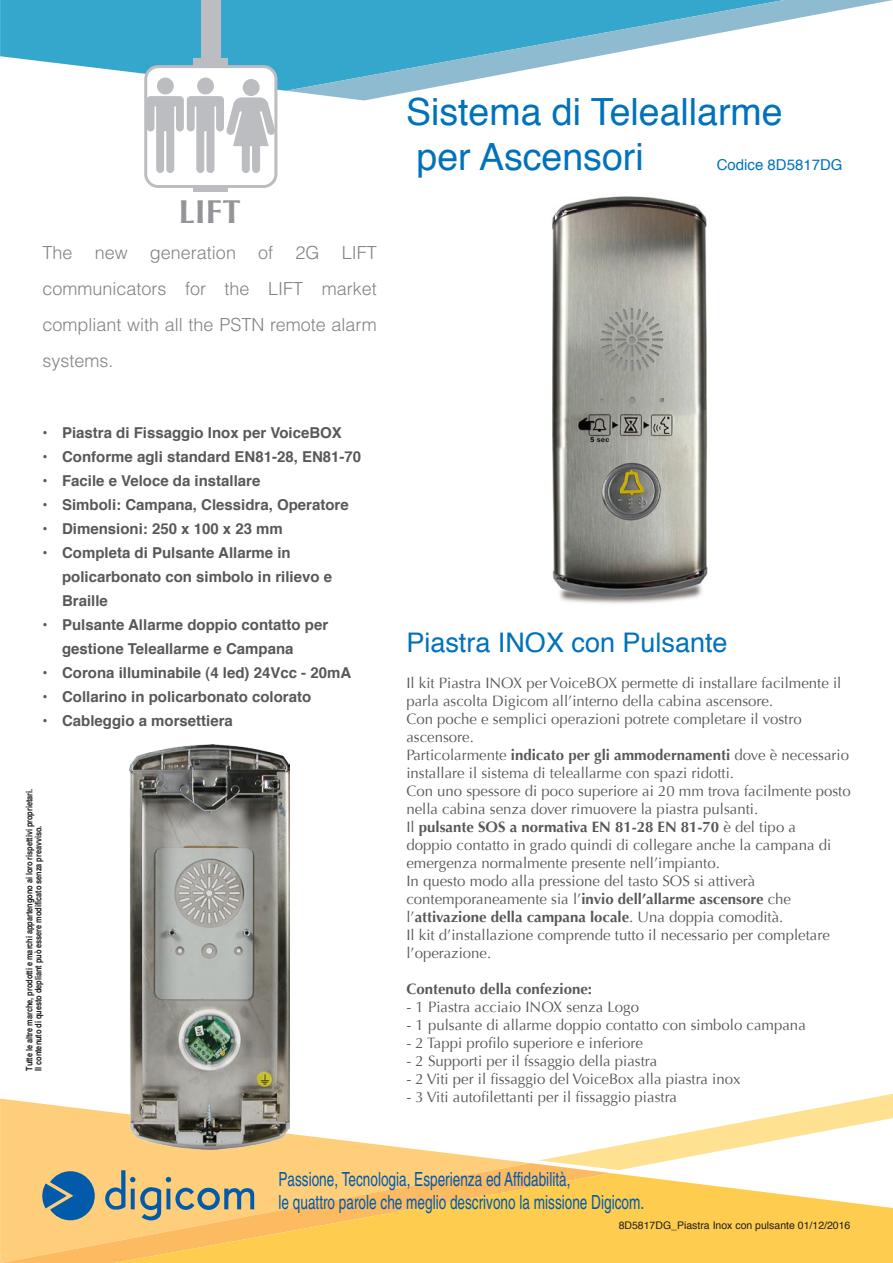
<style>
.page{position:relative;width:893px;height:1263px;background:#fff}
.page>*{position:absolute;margin:0;border:0;box-sizing:border-box;transform-origin:0 0}
.t1{font:37.5px/45px "Helvetica";color:#0072bc}
.t2{font:700 33px "Optima";color:#939598}
.t3{font:27px "Helvetica";color:#0072bc}
.t4{font:condensed 19.5px/23.4px "Helvetica";color:#015aaa;scale:.85 1}
.t5{font:300 18px/36px "Helvetica";color:#808285;text-align:justify}
.t6{font:15px/18px "Optima";color:#57585a}
.t7{font:700 15px/24px "Helvetica";color:#57585a}
.t8{font:700 15px "Optima";color:#57585a}
.t9{font:15px "Helvetica";color:#0072bc}
.t10{font:10.5px "Helvetica";color:#231f20}
.t11{font:700 condensed 9px/9px "Helvetica";letter-spacing:-.005em;color:#231f20}
.s1{font-weight:700}
</style>
<div class="page">
<svg style="left:0;top:0;width:286px;height:91px;fill:#36a7cc"></svg>
<svg style="left:286px;top:0;width:607px;height:101px"></svg>
<svg style="left:0;top:1098px;width:529px;height:65px"></svg>
<svg style="left:0;top:1163px;width:609px;height:100px;background:#fdcb77"></svg>
<svg style="left:114px;top:1173px;width:779px;height:90px;background:#fdcd63"></svg>
<svg style="left:539px;top:1094px;width:354px;height:76px"></svg>
<svg style="left:42px;top:1171px;width:53px;height:49px;background:#4e7d9b"></svg>
<svg style="left:105px;top:1170px;width:149px;height:50px;background:#c7b584"></svg>
<div style="left:201px;top:0;width:20px;height:186px;background:#bcbdc0"></div>
<div style="left:146px;top:67px;width:130px;height:119px;background:#fff;border-radius:12px"></div>
<div style="left:144px;top:65px;width:133px;height:123px;border:3px solid #bcbdc0;border-radius:12px"></div>
<div style="left:243px;top:79px;width:17px;height:17px;background:#bcbdc0;border-radius:50%"></div>
<div style="left:197px;top:78px;width:17px;height:16px;background:#bcbdc0;border-radius:50%"></div>
<svg style="left:147px;top:96px;width:128px;height:77px"></svg>
<div style="left:157px;top:78px;width:17px;height:16px;background:#bcbdc0;border-radius:50%"></div>
<div style="left:194px;top:58px;width:34px;height:10px;background:#bcbdc0"></div>
<div style="left:194px;top:186px;width:34px;height:5px;background:#bcbdc0"></div>
<img style="left:552px;top:196px;width:156px;height:408px">
<img style="left:129px;top:745px;width:161px;height:405px">
<h2 class="t2" style="left:178px;top:192px;width:64px">LIFT</h2>
<p class="t5" style="left:42px;top:234px;width:336px">The new generation of 2G LIFT communicators for the LIFT market compliant with all the PSTN remote alarm systems.</p>
<p class="t7" style="left:43px;top:421px;width:301px">• Piastra di Fissaggio Inox per VoiceBOX</p>
<p class="t7" style="left:43px;top:445px;width:320px">• Conforme agli standard EN81-28, EN81-70</p>
<p class="t7" style="left:43px;top:469px;width:219px">• Facile e Veloce da installare</p>
<p class="t7" style="left:43px;top:493px;width:308px">• Simboli: Campana, Clessidra, Operatore</p>
<p class="t7" style="left:43px;top:517px;width:242px">• Dimensioni: 250 x 100 x 23 mm</p>
<p class="t7" style="left:62px;top:541px;width:272px;text-indent:-20px">• Completa di Pulsante Allarme in policarbonato con simbolo in rilievo e<br>Braille</p>
<p class="t7" style="left:62px;top:613px;width:268px;text-indent:-20px">• Pulsante Allarme doppio contatto per gestione Teleallarme e Campana</p>
<p class="t7" style="left:43px;top:661px;width:310px">• Corona illuminabile (4 led) 24Vcc - 20mA</p>
<p class="t7" style="left:43px;top:685px;width:270px">• Collarino in policarbonato colorato</p>
<p class="t7" style="left:43px;top:709px;width:192px">• Cableggio a morsettiera</p>
<p class="t11" style="left:25px;top:1071px;width:284px;rotate:-90deg">Tutte le altre marche, prodotti e marchi appartengono ai loro rispettivi proprietari.<br>Il contenuto di questo depliant può essere modificato senza preavviso.</p>
<h1 class="t1" style="left:406px;top:91px;width:378px">Sistema di Teleallarme per Ascensori</h1>
<p class="t9" style="left:717px;top:154px;width:127px">Codice 8D5817DG</p>
<h3 class="t3" style="left:406px;top:625px;width:323px">Piastra INOX con Pulsante</h3>
<p class="t6" style="left:406px;top:674px;width:446px">Il kit Piastra INOX per VoiceBOX permette di installare facilmente il parla ascolta Digicom all’interno della cabina ascensore.<br>Con poche e semplici operazioni potrete completare il vostro ascensore.<br>Particolarmente <span class="s1">indicato per gli ammodernamenti</span> dove è necessario installare il sistema di teleallarme con spazi ridotti.<br>Con uno spessore di poco superiore ai 20 mm trova facilmente posto nella cabina senza dover rimuovere la piastra pulsanti.<br>Il <span class="s1">pulsante SOS a normativa EN 81-28 EN 81-70</span> è del tipo a<br>doppio contatto in grado quindi di collegare anche la campana di emergenza normalmente presente nell’impianto.<br>In questo modo alla pressione del tasto SOS si attiverà contemporaneamente sia l’<span class="s1">invio dell’allarme ascensore</span> che l’<span class="s1">attivazione della campana locale</span>. Una doppia comodità.<br>Il kit d’installazione comprende tutto il necessario per completare l’operazione.</p>
<p class="t8" style="left:406px;top:980px;width:187px">Contenuto della confezione:</p>
<p class="t6" style="left:406px;top:998px;width:234px">- 1 Piastra acciaio INOX senza Logo</p>
<p class="t6" style="left:406px;top:1016px;width:401px">- 1 pulsante di allarme doppio contatto con simbolo campana</p>
<p class="t6" style="left:406px;top:1034px;width:238px">- 2 Tappi profilo superiore e inferiore</p>
<p class="t6" style="left:406px;top:1052px;width:252px">- 2 Supporti per il fssaggio della piastra</p>
<p class="t6" style="left:406px;top:1070px;width:336px">- 2 Viti per il fissaggio del VoiceBox alla piastra inox</p>
<p class="t6" style="left:406px;top:1088px;width:272px">- 3 Viti autofilettanti per il fissaggio piastra</p>
<h3 class="t4" style="left:279px;top:1167px;width:432px">Passione, Tecnologia, Esperienza ed Affidabilità,<br>le quattro parole che meglio descrivono la missione Digicom.</h3>
<p class="t10" style="left:619px;top:1218px;width:233px">8D5817DG_Piastra Inox con pulsante 01/12/2016</p>
</div>
